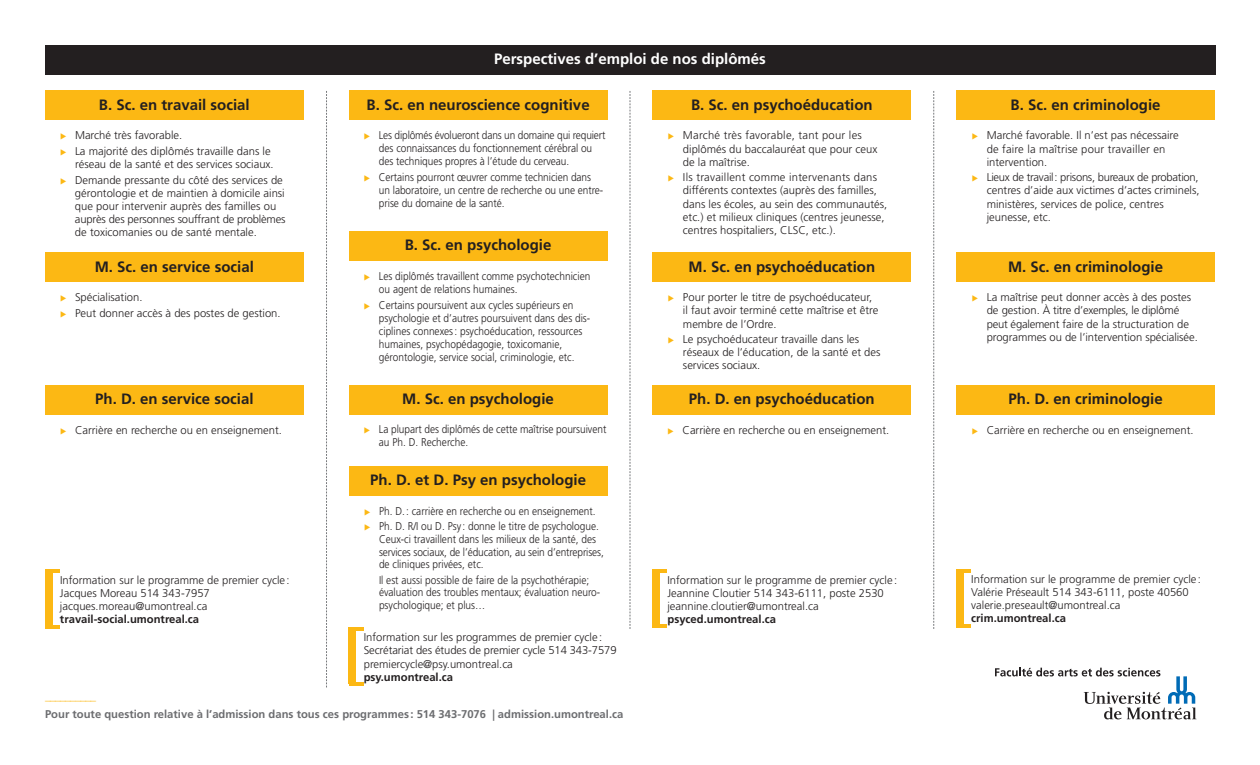
<style>
.page{position:relative;width:1260px;height:765px;background:#fff}
.page>*{position:absolute;margin:0;border:0;box-sizing:border-box;transform-origin:0 0}
.t1{font:700 15px "Frutiger";color:#231f20}
.t2{font:700 15px "Frutiger";color:#fff}
.t3{font:300 11.25px/13.1px "Frutiger";color:#231f20}
.t4{font:300 11.25px/13.1px "Frutiger";color:#231f20;scale:.9 1}
.t5{font:700 11.25px "Frutiger";color:#6c6d70}
.t6{font:700 11.25px "Frutiger";color:#231f20}
.t7{font:300 11.25px "Frutiger";color:#fcb814}
.s1{color:#fcb814}
</style>
<div class="page">
<div style="left:45px;top:90px;width:259px;height:30px;background:#fcb814"></div>
<div style="left:956px;top:90px;width:259px;height:30px;background:#fcb814"></div>
<div style="left:652px;top:90px;width:259px;height:30px;background:#fcb814"></div>
<div style="left:349px;top:231px;width:259px;height:30px;background:#fcb814"></div>
<div style="left:45px;top:45px;width:1170px;height:30px;background:#231f20"></div>
<div style="left:45px;top:252px;width:259px;height:30px;background:#fcb814"></div>
<div style="left:956px;top:252px;width:259px;height:30px;background:#fcb814"></div>
<div style="left:652px;top:252px;width:259px;height:30px;background:#fcb814"></div>
<div style="left:349px;top:90px;width:259px;height:30px;background:#fcb814"></div>
<div style="left:349px;top:385px;width:259px;height:30px;background:#fcb814"></div>
<div style="left:45px;top:385px;width:259px;height:30px;background:#fcb814"></div>
<div style="left:956px;top:385px;width:259px;height:30px;background:#fcb814"></div>
<div style="left:652px;top:385px;width:259px;height:30px;background:#fcb814"></div>
<div style="left:349px;top:466px;width:259px;height:30px;background:#fcb814"></div>
<svg style="left:326px;top:91px;width:1px;height:596px"></svg>
<svg style="left:630px;top:91px;width:1px;height:538px"></svg>
<svg style="left:933px;top:91px;width:1px;height:538px"></svg>
<svg style="left:995px;top:668px;width:201px;height:51px"></svg>
<div style="left:45px;top:570px;width:7px;height:56px;background:#fcb814"></div>
<hr style="left:45px;top:569px;width:15px;height:4px;background:#fcb814">
<hr style="left:45px;top:625px;width:15px;height:3px;background:#fcb814">
<div style="left:349px;top:627px;width:7px;height:57px;background:#fcb814"></div>
<hr style="left:349px;top:627px;width:15px;height:4px;background:#fcb814">
<hr style="left:349px;top:682px;width:15px;height:4px;background:#fcb814">
<div style="left:652px;top:570px;width:8px;height:56px;background:#fcb814"></div>
<hr style="left:652px;top:569px;width:16px;height:4px;background:#fcb814">
<hr style="left:652px;top:625px;width:16px;height:3px;background:#fcb814">
<div style="left:956px;top:569px;width:8px;height:57px;background:#fcb814"></div>
<hr style="left:956px;top:569px;width:15px;height:3px;background:#fcb814">
<hr style="left:956px;top:624px;width:15px;height:4px;background:#fcb814">
<h1 class="t2" style="left:494px;top:53px;width:273px">Perspectives d’emploi de nos diplômés</h1>
<h1 class="t1" style="left:99px;top:98px;width:152px">B. Sc. en travail social</h1>
<h1 class="t1" style="left:691px;top:98px;width:183px">B. Sc. en psychoéducation</h1>
<h1 class="t1" style="left:1011px;top:98px;width:152px">B. Sc. en criminologie</h1>
<h1 class="t1" style="left:367px;top:98px;width:225px">B. Sc. en neuroscience cognitive</h1>
<p class="t3" style="left:60px;top:130px;width:124px"><span class="s1">◆</span> Marché très favorable.</p>
<p class="t3" style="left:60px;top:146px;width:215px;text-align:right"><span class="s1">◆</span> La majorité des diplômés travaille dans le réseau de la santé et des services sociaux.</p>
<p class="t3" style="left:75px;top:174px;width:212px;text-indent:-15px"><span class="s1">◆</span> Demande pressante du côté des services de gérontologie et de maintien à domicile ainsi que pour intervenir auprès des familles ou auprès des personnes souffrant de problèmes de toxicomanies ou de santé mentale.</p>
<p class="t4" style="left:379px;top:130px;width:253px;text-indent:-15px"><span class="s1">◆</span> Les diplômés évolueront dans un domaine qui requiert des connaissances du fonctionnement cérébral ou des techniques propres à l’étude du cerveau.</p>
<p class="t4" style="left:379px;top:171px;width:251px;text-indent:-15px"><span class="s1">◆</span> Certains pourront œuvrer comme technicien dans un laboratoire, un centre de recherche ou une entre&shy;prise du domaine de la santé.</p>
<h1 class="t1" style="left:405px;top:239px;width:148px">B. Sc. en psychologie</h1>
<p class="t3" style="left:683px;top:130px;width:196px;text-indent:-15px"><span class="s1">◆</span> Marché très favorable, tant pour les diplômés du baccalauréat que pour ceux de la maîtrise.</p>
<p class="t3" style="left:683px;top:172px;width:206px;text-indent:-15px"><span class="s1">◆</span> Ils travaillent comme intervenants dans différents contextes (auprès des familles, dans les écoles, au sein des communautés, etc.) et milieux cliniques (centres jeunesse, centres hospitaliers, CLSC, etc.).</p>
<p class="t3" style="left:987px;top:130px;width:194px;text-indent:-15px"><span class="s1">◆</span> Marché favorable. Il n’est pas nécessaire de faire la maîtrise pour travailler en intervention.</p>
<p class="t3" style="left:987px;top:172px;width:214px;text-indent:-15px"><span class="s1">◆</span> Lieux de travail: prisons, bureaux de probation, centres d’aide aux victimes d’actes criminels, ministères, services de police, centres jeunesse, etc.</p>
<h1 class="t1" style="left:95px;top:260px;width:161px">M. Sc. en service social</h1>
<h1 class="t1" style="left:689px;top:260px;width:188px">M. Sc. en psychoéducation</h1>
<h1 class="t1" style="left:1008px;top:260px;width:157px">M. Sc. en criminologie</h1>
<p class="t4" style="left:379px;top:270px;width:236px;text-indent:-15px"><span class="s1">◆</span> Les diplômés travaillent comme psychotechnicien ou agent de relations humaines.</p>
<p class="t4" style="left:379px;top:299px;width:236px;text-indent:-15px"><span class="s1">◆</span> Certains poursuivent aux cycles supérieurs en psychologie et d’autres poursuivent dans des dis&shy;ciplines connexes: psychoéducation, ressources humaines, psychopédagogie, toxicomanie, gérontologie, service social, criminologie, etc.</p>
<p class="t3" style="left:60px;top:292px;width:84px"><span class="s1">◆</span> Spécialisation.</p>
<p class="t3" style="left:60px;top:307px;width:222px"><span class="s1">◆</span> Peut donner accès à des postes de gestion.</p>
<p class="t3" style="left:683px;top:292px;width:197px;text-indent:-15px"><span class="s1">◆</span> Pour porter le titre de psychoéducateur, il faut avoir terminé cette maîtrise et être membre de l’Ordre.</p>
<p class="t3" style="left:683px;top:334px;width:199px;text-indent:-15px"><span class="s1">◆</span> Le psychoéducateur travaille dans les réseaux de l’éducation, de la santé et des services sociaux.</p>
<p class="t3" style="left:987px;top:292px;width:213px;text-indent:-15px"><span class="s1">◆</span> La maîtrise peut donner accès à des postes de gestion. À titre d’exemples, le diplômé peut également faire de la structuration de programmes ou de l’intervention spécialisée.</p>
<h1 class="t1" style="left:95px;top:393px;width:160px">Ph. D. en service social</h1>
<h1 class="t1" style="left:402px;top:392px;width:153px">M. Sc. en psychologie</h1>
<h1 class="t1" style="left:689px;top:393px;width:187px">Ph. D. en psychoéducation</h1>
<h1 class="t1" style="left:1009px;top:393px;width:156px">Ph. D. en criminologie</h1>
<p class="t3" style="left:60px;top:424px;width:223px"><span class="s1">◆</span> Carrière en recherche ou en enseignement.</p>
<p class="t3" style="left:60px;top:574px;width:231px">Information sur le programme de premier cycle :<br>Jacques Moreau 514 343-7957 jacques.moreau@umontreal.ca</p>
<p class="t6" style="left:60px;top:614px;width:141px">travail-social.umontreal.ca</p>
<p class="t4" style="left:379px;top:424px;width:254px;text-indent:-15px"><span class="s1">◆</span> La plupart des diplômés de cette maîtrise poursuivent au Ph. D. Recherche.</p>
<h1 class="t1" style="left:370px;top:473px;width:217px">Ph. D. et D. Psy en psychologie</h1>
<p class="t4" style="left:364px;top:505px;width:259px"><span class="s1">◆</span> Ph. D.: carrière en recherche ou en enseignement.</p>
<p class="t4" style="left:379px;top:521px;width:251px;line-height:12.8px;text-indent:-15px"><span class="s1">◆</span> Ph. D. R/I ou D. Psy : donne le titre de psychologue.<br>Ceux-ci travaillent dans les milieux de la santé, des services sociaux, de l’éducation, au sein d’entreprises, de cliniques privées, etc.</p>
<p class="t4" style="left:379px;top:574px;width:247px;line-height:12.8px">Il est aussi possible de faire de la psychothérapie; évaluation des troubles mentaux; évaluation neuro&shy;psychologique; et plus…</p>
<p class="t3" style="left:364px;top:632px;width:254px">Information sur les programmes de premier cycle:<br>Secrétariat des études de premier cycle 514 343-7579 premiercycle@psy.umontreal.ca</p>
<p class="t6" style="left:364px;top:672px;width:91px">psy.umontreal.ca</p>
<p class="t7" style="left:45px;top:692px;width:53px">__________</p>
<p class="t5" style="left:45px;top:709px;width:580px">Pour toute question relative à l’admission dans tous ces programmes : 514 343-7076 | admission.umontreal.ca</p>
<p class="t3" style="left:668px;top:424px;width:223px"><span class="s1">◆</span> Carrière en recherche ou en enseignement.</p>
<p class="t3" style="left:972px;top:424px;width:223px"><span class="s1">◆</span> Carrière en recherche ou en enseignement.</p>
<p class="t3" style="left:667px;top:574px;width:231px">Information sur le programme de premier cycle:<br>Jeannine Cloutier 514 343-6111, poste 2530 jeannine.cloutier@umontreal.ca</p>
<p class="t6" style="left:667px;top:614px;width:110px">psyced.umontreal.ca</p>
<p class="t3" style="left:971px;top:573px;width:231px">Information sur le programme de premier cycle:<br>Valérie Préseault 514 343-6111, poste 40560 valerie.preseault@umontreal.ca</p>
<p class="t6" style="left:971px;top:614px;width:96px">crim.umontreal.ca</p>
</div>
